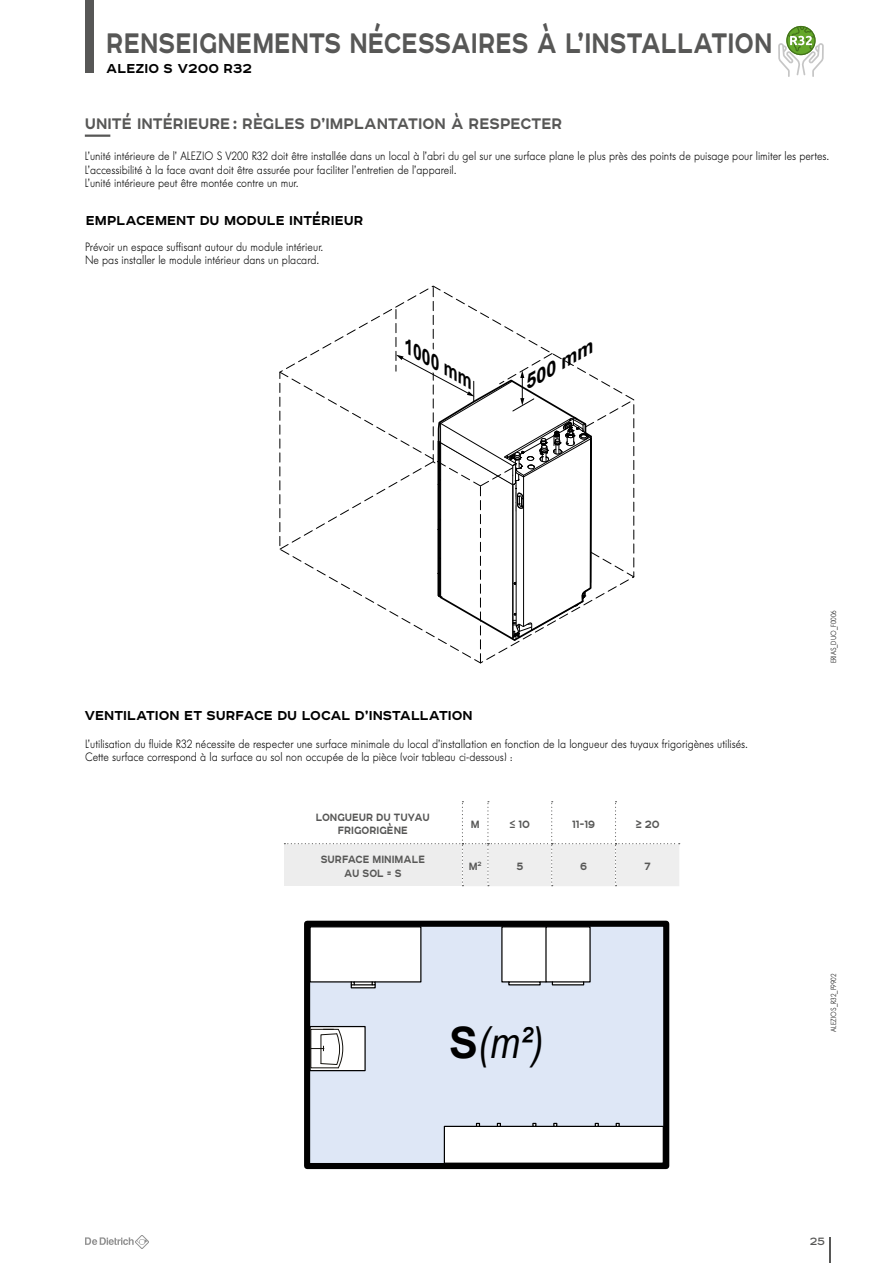
<style>
.page{position:relative;width:893px;height:1263px;background:#fff}
.page>*{position:absolute;margin:0;border:0;box-sizing:border-box;transform-origin:0 0}
.t1{font:italic 43.35px "Arial Narrow";color:#000}
.t2{font:700 36px "Affect";color:#575756;scale:.83 1}
.t3{font:700 19.5px "Affect";color:#575756;scale:.95 1}
.t4{font:italic 700 18.45px "Arial";color:#000}
.t5{font:italic 700 18.15px "Arial";color:#000;scale:1.15 1}
.t6{font:700 16.5px "Affect";color:#000}
.t7{font:700 13.5px/13.5px "Affect";color:#575756;text-align:center;scale:.9 1}
.t8{font:13.5px "Affect";color:#575756}
.t9{font:300 12px/13.5px "Futura BQ";color:#000;scale:.9 1}
.t10{font:300 7.5px "Futura BQ";color:#000;scale:.9 1}
.s1{font-family:"Officina Sans ITC Pro";font-weight:500}
.s2{font-family:"Officina Sans ITC Pro"}
.s3{font-family:"Arial";font-weight:700;font-style:normal}
</style>
<div class="page">
<div style="left:85px;top:0;width:9px;height:72px;background:#575756"></div>
<hr style="left:829px;top:1237px;width:2px;height:26px;background:#575756">
<svg style="left:85px;top:1235px;width:64px;height:14px"></svg>
<svg style="left:778px;top:26px;width:46px;height:51px"></svg>
<hr style="left:85px;top:135px;width:25px;height:2px;background:#575756">
<svg style="left:284px;top:801px;width:396px;height:85px"></svg>
<div style="left:311px;top:928px;width:351px;height:234px;background:#dee7f6"></div>
<div style="left:304px;top:921px;width:365px;height:248px;border:6px solid #000"></div>
<div style="left:309px;top:1026px;width:57px;height:45px;border:1px solid #000"></div>
<svg style="left:310px;top:1029px;width:33px;height:39px"></svg>
<svg style="left:309px;top:926px;width:113px;height:63px"></svg>
<svg style="left:501px;top:926px;width:90px;height:57px"></svg>
<svg style="left:443px;top:1123px;width:221px;height:41px"></svg>
<svg style="left:279px;top:287px;width:356px;height:376px"></svg>
<h2 class="t2" style="left:106px;top:17px;width:804px">RENSEIGNEMENTS NÉCESSAIRES À L’INSTALLATION</h2>
<h3 class="t6" style="left:106px;top:56px;width:147px">ALEZIO S V200 R32</h3>
<h3 class="t3" style="left:85px;top:110px;width:504px">UNITÉ INTÉRIEURE: RÈGLES D’IMPLANTATION À RESPECTER</h3>
<p class="t9" style="left:85px;top:149px;width:828px">L’unité intérieure de l’ ALEZIO S V200 R32 doit être installée dans un local à l’abri du gel sur une surface plane le plus près des points de puisage pour limiter les pertes.<br>L’accessibilité à la face avant doit être assurée pour faciliter l’entretien de l’appareil.<br>L’unité intérieure peut être montée contre un mur.</p>
<h3 class="t6" style="left:86px;top:209px;width:279px">EMPLACEMENT DU MODULE INTÉRIEUR</h3>
<p class="t9" style="left:85px;top:240px;width:266px">Prévoir un espace suffisant autour du module intérieur.<br>Ne pas installer le module intérieur dans un placard.</p>
<h3 class="t4" style="left:414px;top:335px;width:79px;rotate:30deg">1000 mm</h3>
<h3 class="t5" style="left:517px;top:374px;width:69px;rotate:-30deg">500 mm</h3>
<h3 class="t6" style="left:84px;top:703px;width:390px">VENTILATION ET SURFACE DU LOCAL D’INSTALLATION</h3>
<p class="t9" style="left:85px;top:737px;width:738px">L’utilisation du fluide R32 nécessite de respecter une surface minimale du local d’installation en fonction de la longueur des tuyaux frigorigènes utilisés.<br>Cette surface correspond à la surface au sol non occupée de la pièce (voir tableau ci-dessous) :</p>
<p class="t7" style="left:316px;top:809px;width:128px">LONGUEUR DU TUYAU<br>FRIGORIGÈNE</p>
<p class="t7" style="left:471px;top:816px;width:11px">M</p>
<p class="t7" style="left:509px;top:816px;width:24px"><span class="s1">≤</span> 10</p>
<p class="t7" style="left:572px;top:816px;width:27px">11-19</p>
<p class="t7" style="left:636px;top:816px;width:28px"><span class="s2">≥</span> 20</p>
<p class="t7" style="left:321px;top:852px;width:117px">SURFACE MINIMALE<br>AU SOL = S</p>
<p class="t7" style="left:469px;top:859px;width:16px">M<sup>2</sup></p>
<p class="t7" style="left:516px;top:859px;width:9px">5</p>
<p class="t7" style="left:580px;top:859px;width:9px">6</p>
<p class="t7" style="left:645px;top:859px;width:8px">7</p>
<h1 class="t1" style="left:449px;top:1013px;width:95px"><span class="s3">S</span>(m²)</h1>
<p class="t10" style="left:829px;top:663px;width:61px;rotate:-90deg">ERIAS_DUO_F0006</p>
<p class="t10" style="left:829px;top:1032px;width:66px;rotate:-90deg">ALEZIOS_R32_F9902</p>
<p class="t8" style="left:810px;top:1231px;width:17px">25</p>
</div>
